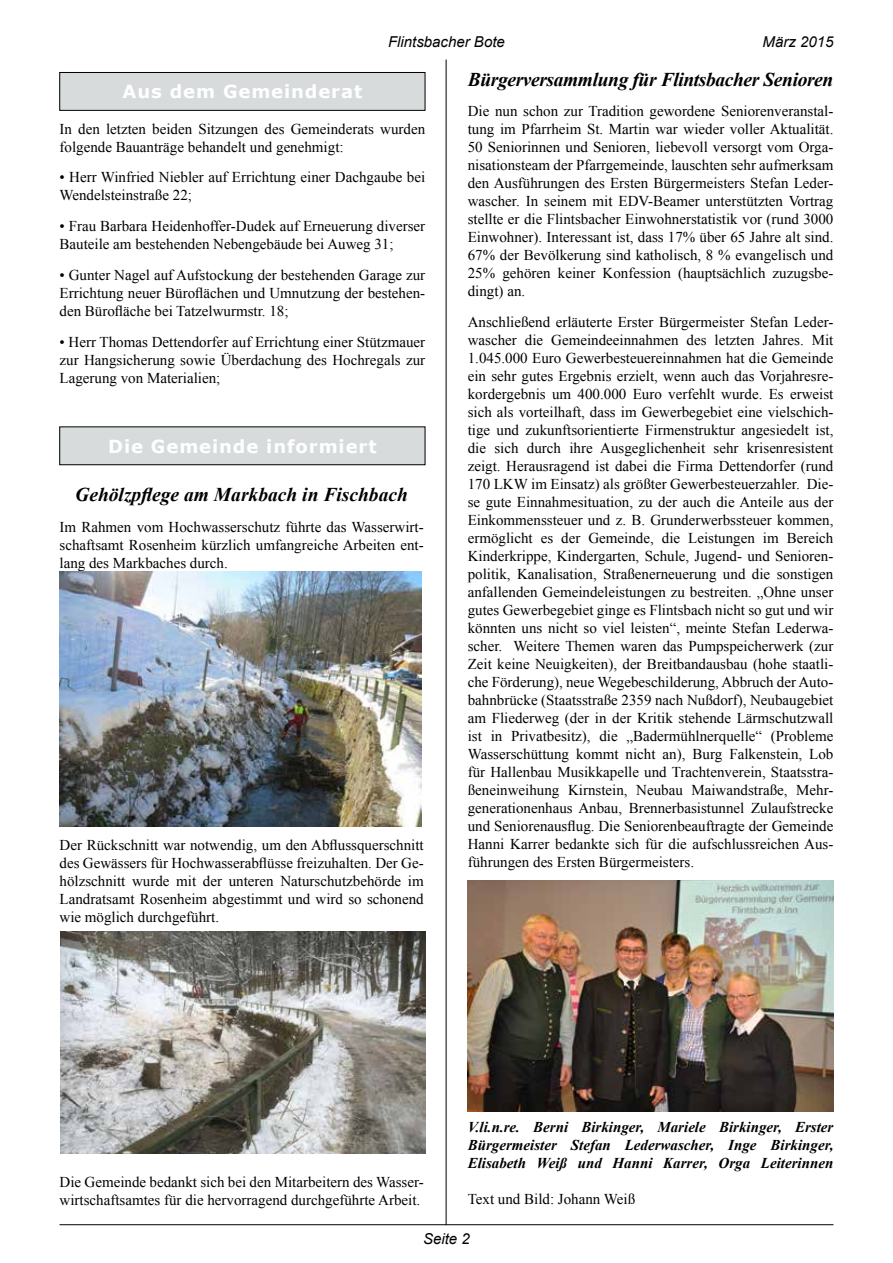
<style>
.page{position:relative;width:893px;height:1263px;background:#fff}
.page>*{position:absolute;margin:0;border:0;box-sizing:border-box;transform-origin:0 0}
.t1{font:italic 700 19.5px "Times New Roman";letter-spacing:-.02em;color:#000}
.t2{font:italic 700 19.5px "Times New Roman";color:#000}
.t3{font:700 18px "Verdana";letter-spacing:.05em;color:#fff}
.t4{font:15px/18px "Times New Roman";color:#000;text-align:justify}
.t5{font:italic 700 15px/18px "Times New Roman";color:#000;text-align:justify}
.t6{font:italic 15px "Arial";color:#000}
</style>
<div class="page">
<hr style="left:60px;top:1224px;width:773px;height:1px;background:#000">
<hr style="left:446px;top:60px;width:1px;height:1165px;background:#000">
<div style="left:60px;top:72px;width:365px;height:38px;background:#d8dbdc"></div>
<div style="left:60px;top:72px;width:365px;height:39px;border:1px solid #000"></div>
<div style="left:60px;top:427px;width:365px;height:38px;background:#d8dbdc"></div>
<div style="left:60px;top:427px;width:365px;height:38px;border:1px solid #000"></div>
<img style="left:60px;top:931px;width:365px;height:223px">
<img style="left:468px;top:880px;width:365px;height:231px">
<img style="left:60px;top:571px;width:362px;height:255px">
<p class="t6" style="left:388px;top:32px;width:118px">Flintsbacher Bote</p>
<p class="t6" style="left:763px;top:32px;width:72px">März 2015</p>
<p class="t3" style="left:122px;top:79px;width:241px">Aus dem Gemeinderat</p>
<p class="t4" style="left:60px;top:119px;width:367px">In den letzten beiden Sitzungen des Gemeinderats wurden folgende Bauanträge behandelt und genehmigt:</p>
<p class="t4" style="left:60px;top:168px;width:367px">• Herr Winfried Niebler auf Errichtung einer Dachgaube bei<br>Wendelsteinstraße 22;</p>
<p class="t4" style="left:60px;top:217px;width:367px">• Frau Barbara Heidenhoffer-Dudek auf Erneuerung diverser<br>Bauteile am bestehenden Nebengebäude bei Auweg 31;</p>
<p class="t4" style="left:60px;top:266px;width:367px">• Gunter Nagel auf Aufstockung der bestehenden Garage zur Errichtung neuer Büroflächen und Umnutzung der bestehen&shy;den Bürofläche bei Tatzelwurmstr. 18;</p>
<p class="t4" style="left:60px;top:332px;width:367px">• Herr Thomas Dettendorfer auf Errichtung einer Stützmauer zur Hangsicherung sowie Überdachung des Hochregals zur Lagerung von Materialien;</p>
<p class="t3" style="left:108px;top:433px;width:270px">Die Gemeinde informiert</p>
<h1 class="t2" style="left:75px;top:481px;width:334px">Gehölzpflege am Markbach in Fischbach</h1>
<p class="t4" style="left:60px;top:517px;width:366px">Im Rahmen vom Hochwasserschutz führte das Wasserwirt&shy;schaftsamt Rosenheim kürzlich umfangreiche Arbeiten ent&shy;lang des Markbaches durch.</p>
<p class="t4" style="left:60px;top:836px;width:366px">Der Rückschnitt war notwendig, um den Abflussquerschnitt des Gewässers für Hochwasserabflüsse freizuhalten. Der Ge&shy;hölzschnitt wurde mit der unteren Naturschutzbehörde im Landratsamt Rosenheim abgestimmt und wird so schonend wie möglich durchgeführt.</p>
<h1 class="t1" style="left:468px;top:65px;width:367px">Bürgerversammlung für Flintsbacher Senioren</h1>
<p class="t4" style="left:468px;top:102px;width:367px">Die nun schon zur Tradition gewordene Seniorenveranstal&shy;tung im Pfarrheim St. Martin war wieder voller Aktualität.<br>50 Seniorinnen und Senioren, liebevoll versorgt vom Orga&shy;nisationsteam der Pfarrgemeinde, lauschten sehr aufmerksam den Ausführungen des Ersten Bürgermeisters Stefan Leder&shy;wascher. In seinem mit EDV-Beamer unterstützten Vortrag stellte er die Flintsbacher Einwohnerstatistik vor (rund 3000<br>Einwohner). Interessant ist, dass 17% über 65 Jahre alt sind.<br>67% der Bevölkerung sind katholisch, 8 % evangelisch und 25% gehören keiner Konfession (hauptsächlich zuzugsbe&shy;dingt) an.</p>
<p class="t4" style="left:468px;top:313px;width:367px">Anschließend erläuterte Erster Bürgermeister Stefan Leder&shy;wascher die Gemeindeeinnahmen des letzten Jahres. Mit 1.045.000 Euro Gewerbesteuereinnahmen hat die Gemeinde ein sehr gutes Ergebnis erzielt, wenn auch das Vorjahresre&shy;kordergebnis um 400.000 Euro verfehlt wurde. Es erweist sich als vorteilhaft, dass im Gewerbegebiet eine vielschich&shy;tige und zukunftsorientierte Firmenstruktur angesiedelt ist, die sich durch ihre Ausgeglichenheit sehr krisenresistent zeigt. Herausragend ist dabei die Firma Dettendorfer (rund 170 LKW im Einsatz) als größter Gewerbesteuerzahler. Die&shy;se gute Einnahmesituation, zu der auch die Anteile aus der Einkommenssteuer und z. B. Grunderwerbssteuer kommen, ermöglicht es der Gemeinde, die Leistungen im Bereich Kinderkrippe, Kindergarten, Schule, Jugend- und Senioren&shy;politik, Kanalisation, Straßenerneuerung und die sonstigen anfallenden Gemeindeleistungen zu bestreiten. „Ohne unser gutes Gewerbegebiet ginge es Flintsbach nicht so gut und wir könnten uns nicht so viel leisten“, meinte Stefan Lederwa&shy;scher. Weitere Themen waren das Pumpspeicherwerk (zur Zeit keine Neuigkeiten), der Breitbandausbau (hohe staatli&shy;che Förderung), neue Wegebeschilderung, Abbruch der Auto&shy;bahnbrücke (Staatsstraße 2359 nach Nußdorf), Neubaugebiet am Fliederweg (der in der Kritik stehende Lärmschutzwall ist in Privatbesitz), die „Badermühlnerquelle“ (Probleme Wasserschüttung kommt nicht an), Burg Falkenstein, Lob für Hallenbau Musikkapelle und Trachtenverein, Staatsstra&shy;ßeneinweihung Kirnstein, Neubau Maiwandstraße, Mehr&shy;generationenhaus Anbau, Brennerbasistunnel Zulaufstrecke und Seniorenausflug. Die Seniorenbeauftragte der Gemeinde Hanni Karrer bedankte sich für die aufschlussreichen Aus&shy;führungen des Ersten Bürgermeisters.</p>
<p class="t4" style="left:60px;top:1173px;width:366px">Die Gemeinde bedankt sich bei den Mitarbeitern des Wasser&shy;wirtschaftsamtes für die hervorragend durchgeführte Arbeit.</p>
<p class="t5" style="left:468px;top:1117px;width:367px">V.li.n.re. Berni Birkinger, Mariele Birkinger, Erster Bürgermeister Stefan Lederwascher, Inge Birkinger, Elisabeth Weiß und Hanni Karrer, Orga Leiterinnen</p>
<p class="t4" style="left:468px;top:1189px;width:169px">Text und Bild: Johann Weiß</p>
<p class="t6" style="left:423px;top:1229px;width:48px">Seite 2</p>
</div>
